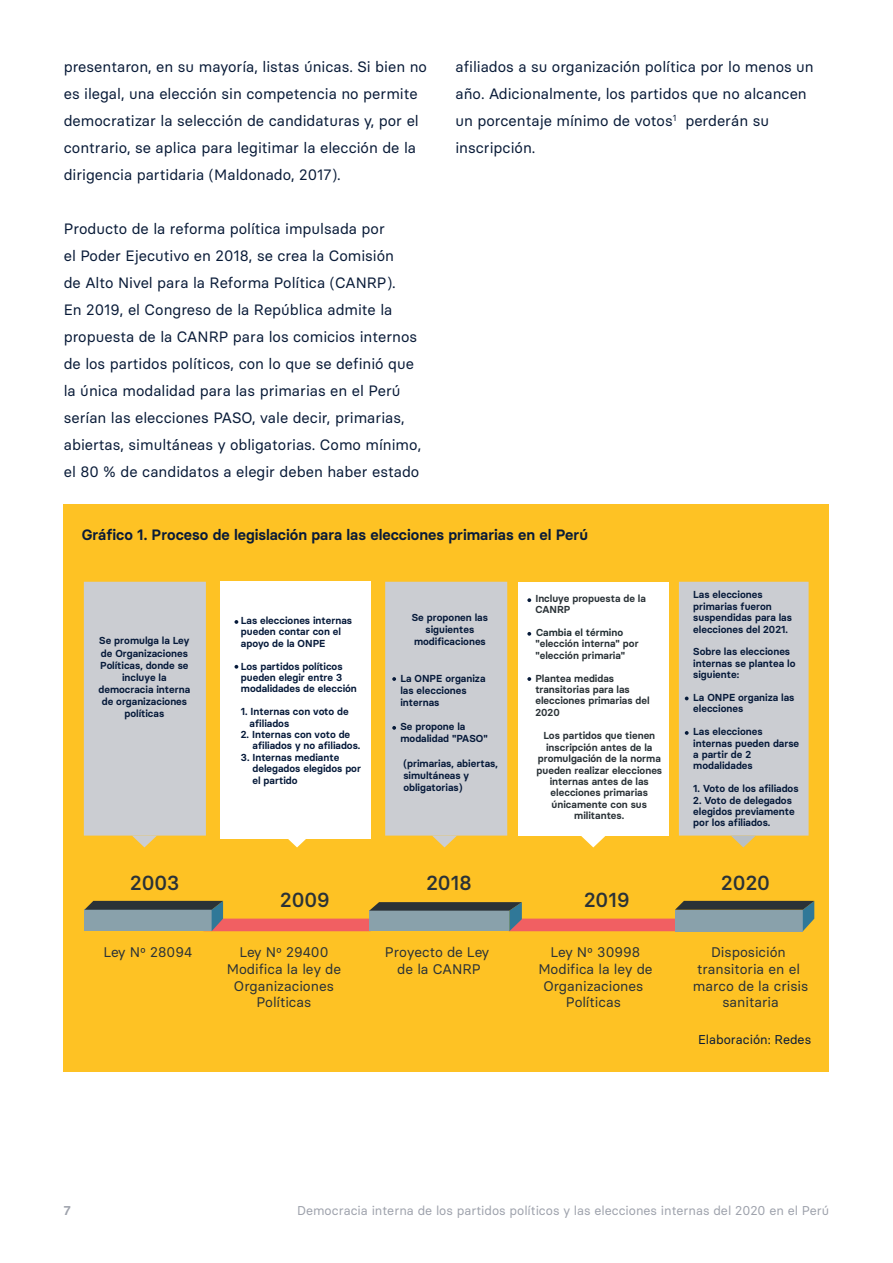
<style>
.page{position:relative;width:893px;height:1263px;background:#fff}
.page>*{position:absolute;margin:0;border:0;box-sizing:border-box;transform-origin:0 0}
.t1{font:500 20.25px "Basier Circle";color:#2a3237}
.t2{font:15px/27px "Basier Circle";color:#091b38}
.t3{font:600 15px "Basier Circle";color:#091b38}
.t4{font:13.95px/16.6px "Basier Circle";color:#2a3237;text-align:center}
.t5{font:12.75px "Basier Circle";color:#9ea2ac}
.t6{font:12.75px "Basier Circle";color:#091b38}
.t7{font:600 12.75px "Basier Circle";color:#9ea2ac}
.t8{font:600 10.2px/11.4px "Basier Circle";color:#061a3a}
.t9{font:600 10.2px/11.4px "Basier Circle";color:#2a3237}
.t10{font:600 10.2px "Basier Circle";color:#233035}
</style>
<div class="page">
<div style="left:64px;top:504px;width:765px;height:567px;background:#fec224"></div>
<div style="left:221px;top:582px;width:150px;height:257px;background:#fff"></div>
<div style="left:519px;top:582px;width:150px;height:253px;background:#fff"></div>
<svg style="left:84px;top:901px;width:730px;height:30px"></svg>
<div style="left:84px;top:582px;width:122px;height:265px;background:#cbcdd2"></div>
<svg style="left:288px;top:839px;width:18px;height:8px"></svg>
<svg style="left:581px;top:835px;width:25px;height:12px"></svg>
<svg style="left:234px;top:620px;width:4px;height:4px"></svg>
<svg style="left:234px;top:665px;width:4px;height:4px"></svg>
<div style="left:385px;top:582px;width:122px;height:265px;background:#cbcdd2"></div>
<svg style="left:527px;top:598px;width:4px;height:4px"></svg>
<svg style="left:527px;top:632px;width:4px;height:4px"></svg>
<svg style="left:527px;top:677px;width:4px;height:4px"></svg>
<div style="left:679px;top:582px;width:130px;height:265px;background:#cbcdd2"></div>
<p class="t2" style="left:64px;top:53px;width:365px">presentaron, en su mayoría, listas únicas. Si bien no es ilegal, una elección sin competencia no permite democratizar la selección de candidaturas y, por el contrario, se aplica para legitimar la elección de la dirigencia partidaria (Maldonado, 2017).</p>
<p class="t2" style="left:64px;top:215px;width:359px">Producto de la reforma política impulsada por<br>el Poder Ejecutivo en 2018, se crea la Comisión<br>de Alto Nivel para la Reforma Política (CANRP).<br>En 2019, el Congreso de la República admite la propuesta de la CANRP para los comicios internos de los partidos políticos, con lo que se definió que la única modalidad para las primarias en el Perú serían las elecciones PASO, vale decir, primarias, abiertas, simultáneas y obligatorias. Como mínimo, el 80 % de candidatos a elegir deben haber estado</p>
<p class="t2" style="left:455px;top:53px;width:360px">afiliados a su organización política por lo menos un año. Adicionalmente, los partidos que no alcancen un porcentaje mínimo de votos<sup>1</sup> perderán su inscripción.</p>
<p class="t3" style="left:82px;top:525px;width:508px">Gráfico 1. Proceso de legislación para las elecciones primarias en el Perú</p>
<p class="t8" style="left:99px;top:635px;width:93px;line-height:12.1px;text-align:center">Se promulga la Ley de Organizaciones<br>Políticas, donde se incluye la democracia interna de organizaciones políticas</p>
<h1 class="t1" style="left:130px;top:870px;width:51px">2003</h1>
<p class="t8" style="left:241px;top:615px;width:113px">Las elecciones internas pueden contar con el apoyo de la ONPE</p>
<p class="t8" style="left:241px;top:660px;width:118px">Los partidos políticos pueden elegir entre 3 modalidades de elección</p>
<p class="t8" style="left:250px;top:706px;width:101px;text-indent:-9px">1. Internas con voto de afiliados</p>
<p class="t8" style="left:252px;top:728px;width:109px;text-indent:-12px">2. Internas con voto de afiliados y no afiliados.</p>
<p class="t8" style="left:252px;top:751px;width:110px;text-indent:-12px">3. Internas mediante delegados elegidos por el partido</p>
<h1 class="t1" style="left:280px;top:887px;width:51px">2009</h1>
<p class="t8" style="left:412px;top:611px;width:78px;line-height:12.1px;text-align:center">Se proponen las siguientes modificaciones</p>
<p class="t8" style="left:400px;top:672px;width:87px;line-height:12.1px">La ONPE organiza las elecciones internas</p>
<p class="t8" style="left:400px;top:720px;width:89px;line-height:12.1px">Se propone la modalidad "PASO"</p>
<p class="t8" style="left:403px;top:757px;width:96px;line-height:12.1px">(primarias, abiertas, simultáneas y obligatorias)</p>
<h1 class="t1" style="left:426px;top:870px;width:47px">2018</h1>
<p class="t9" style="left:535px;top:592px;width:112px">Incluye propuesta de la<br>CANRP</p>
<p class="t9" style="left:535px;top:638px;width:105px">"elección interna" por "elección primaria"</p>
<p class="t9" style="left:535px;top:672px;width:116px">Plantea medidas transitorias para las elecciones primarias del<br>2020</p>
<p class="t9" style="left:537px;top:730px;width:127px;text-align:center">Los partidos que tienen inscripción antes de la promulgación de la norma pueden realizar elecciones internas antes de las elecciones primarias únicamente con sus militantes.</p>
<p class="t10" style="left:536px;top:626px;width:89px">Cambia el término</p>
<h1 class="t1" style="left:584px;top:887px;width:47px">2019</h1>
<p class="t8" style="left:693px;top:589px;width:100px">Las elecciones primarias fueron suspendidas para las elecciones del 2021.</p>
<p class="t8" style="left:693px;top:646px;width:104px">Sobre las elecciones internas se plantea lo siguiente:</p>
<p class="t8" style="left:693px;top:691px;width:103px">La ONPE organiza las elecciones</p>
<p class="t8" style="left:693px;top:726px;width:107px">Las elecciones internas pueden darse a partir de 2 modalidades</p>
<p class="t8" style="left:693px;top:783px;width:107px">1. Voto de los afiliados</p>
<p class="t8" style="left:693px;top:794px;width:103px">2. Voto de delegados elegidos previamente por los afiliados.</p>
<h1 class="t1" style="left:721px;top:870px;width:50px">2020</h1>
<p class="t4" style="left:104px;top:944px;width:90px">Ley Nº 28094</p>
<p class="t4" style="left:385px;top:944px;width:106px">Proyecto de Ley de la CANRP</p>
<p class="t4" style="left:693px;top:944px;width:117px">Disposición transitoria en el marco de la crisis sanitaria</p>
<p class="t4" style="left:227px;top:944px;width:116px">Ley Nº 29400<br>Modifica la ley de<br>Organizaciones<br>Políticas</p>
<p class="t4" style="left:538px;top:944px;width:116px">Ley Nº 30998<br>Modifica la ley de<br>Organizaciones<br>Políticas</p>
<p class="t6" style="left:698px;top:1032px;width:115px">Elaboración: Redes</p>
<p class="t7" style="left:64px;top:1203px;width:8px">7</p>
<p class="t5" style="left:297px;top:1203px;width:534px">Democracia interna de los partidos políticos y las elecciones internas del 2020 en el Perú</p>
</div>
